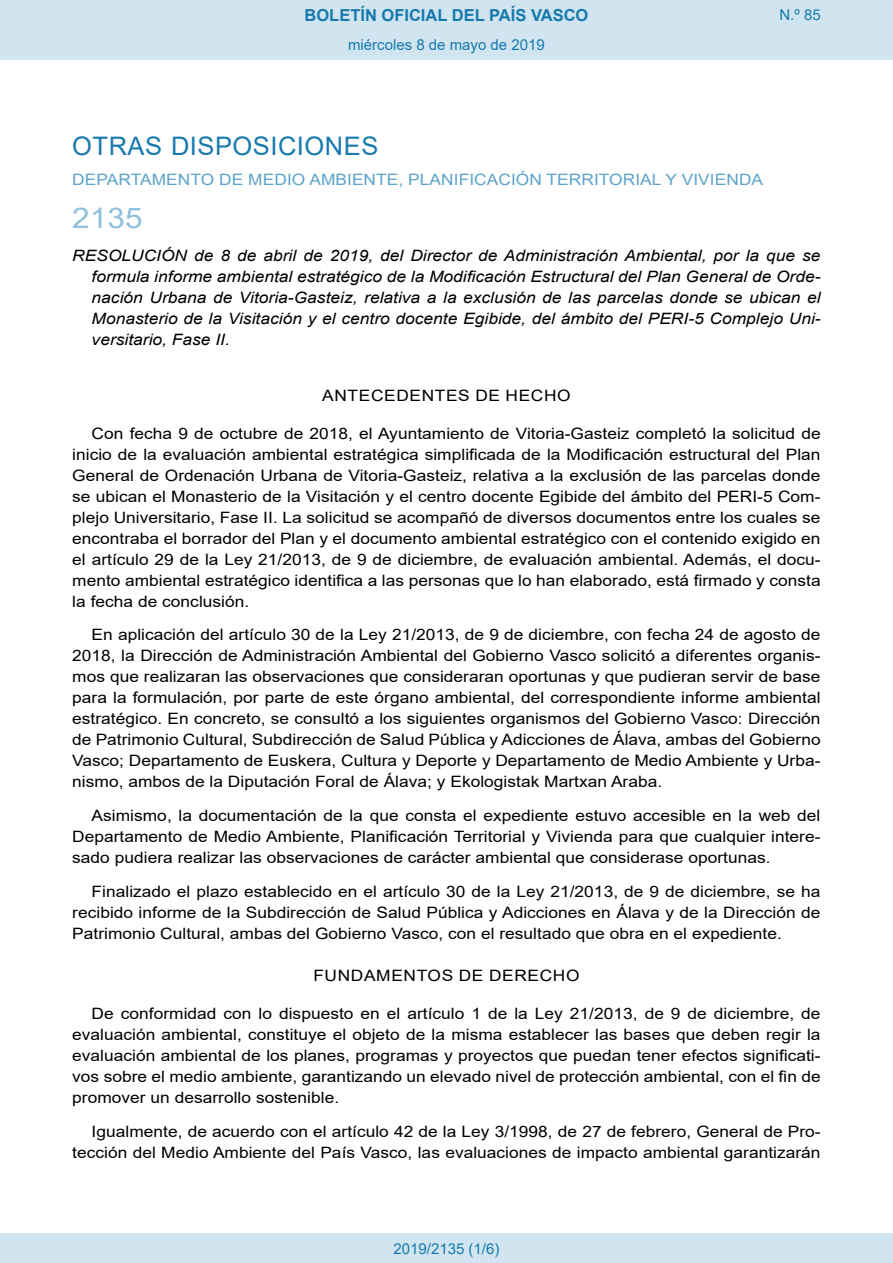
<style>
.page{position:relative;width:893px;height:1263px;background:#fff}
.page>*{position:absolute;margin:0;border:0;box-sizing:border-box;transform-origin:0 0}
.BOPVOrden{font:28.5px "Arial";color:#90c0db;scale:1.11 1}
.BOPVSeccion{font:25.5px "Arial";letter-spacing:.02em;color:#1879ad}
.t1{font:700 16.5px "Arial";color:#1879ad}
.BOPVDetalle{font:15.6px/21px "Arial";color:#000;text-align:justify;scale:1.11 1}
.BOPVTitulo{font:italic 15.6px/21px "Arial";color:#000;text-align:justify;scale:1.11 1}
.BOPVOrganismo{font:15.6px "Arial";letter-spacing:.005em;color:#5ea4ca;scale:1.11 1}
.BOPVClave{font:15.6px "Arial";letter-spacing:.035em;color:#000;scale:1.11 1}
.Paginacion_Centro{font:15px "Arial";color:#1879ad}
</style>
<div class="page">
<div style="left:0;top:0;width:893px;height:60px;background:#d0e5f0"></div>
<div style="left:0;top:1233px;width:893px;height:30px;background:#d0e5f0"></div>
<p class="t1" style="left:305px;top:3px;width:285px">BOLETÍN OFICIAL DEL PAÍS VASCO</p>
<p class="Paginacion_Centro" style="left:348px;top:35px;width:198px">miércoles 8 de mayo de 2019</p>
<p class="Paginacion_Centro" style="left:779px;top:5px;width:43px">N.º 85</p>
<p class="BOPVSeccion" style="left:72px;top:128px;width:308px">OTRAS DISPOSICIONES</p>
<p class="BOPVOrganismo" style="left:72px;top:169px;width:624px">DEPARTAMENTO DE MEDIO AMBIENTE, PLANIFICACIÓN TERRITORIAL Y VIVIENDA</p>
<p class="BOPVOrden" style="left:72px;top:198px;width:65px">2135</p>
<p class="BOPVTitulo" style="left:92px;top:246px;width:658px;text-indent:-19px">RESOLUCIÓN de 8 de abril de 2019, del Director de Administración Ambiental, por la que se formula informe ambiental estratégico de la Modificación Estructural del Plan General de Orde&shy;nación Urbana de Vitoria-Gasteiz, relativa a la exclusión de las parcelas donde se ubican el Monasterio de la Visitación y el centro docente Egibide, del ámbito del PERI-5 Complejo Uni&shy;versitario, Fase II.</p>
<p class="BOPVClave" style="left:322px;top:384px;width:225px">ANTECEDENTES DE HECHO</p>
<p class="BOPVDetalle" style="left:72px;top:422px;width:676px;text-indent:19px">Con fecha 9 de octubre de 2018, el Ayuntamiento de Vitoria-Gasteiz completó la solicitud de inicio de la evaluación ambiental estratégica simplificada de la Modificación estructural del Plan General de Ordenación Urbana de Vitoria-Gasteiz, relativa a la exclusión de las parcelas donde se ubican el Monasterio de la Visitación y el centro docente Egibide del ámbito del PERI-5 Com&shy;plejo Universitario, Fase II. La solicitud se acompañó de diversos documentos entre los cuales se encontraba el borrador del Plan y el documento ambiental estratégico con el contenido exigido en el artículo 29 de la Ley 21/2013, de 9 de diciembre, de evaluación ambiental. Además, el docu&shy;mento ambiental estratégico identifica a las personas que lo han elaborado, está firmado y consta la fecha de conclusión.</p>
<p class="BOPVDetalle" style="left:72px;top:624px;width:676px;text-indent:19px">En aplicación del artículo 30 de la Ley 21/2013, de 9 de diciembre, con fecha 24 de agosto de 2018, la Dirección de Administración Ambiental del Gobierno Vasco solicitó a diferentes organis&shy;mos que realizaran las observaciones que consideraran oportunas y que pudieran servir de base para la formulación, por parte de este órgano ambiental, del correspondiente informe ambiental estratégico. En concreto, se consultó a los siguientes organismos del Gobierno Vasco: Dirección de Patrimonio Cultural, Subdirección de Salud Pública y Adicciones de Álava, ambas del Gobierno Vasco; Departamento de Euskera, Cultura y Deporte y Departamento de Medio Ambiente y Urba&shy;nismo, ambos de la Diputación Foral de Álava; y Ekologistak Martxan Araba.</p>
<p class="BOPVDetalle" style="left:72px;top:805px;width:676px;text-indent:19px">Asimismo, la documentación de la que consta el expediente estuvo accesible en la web del Departamento de Medio Ambiente, Planificación Territorial y Vivienda para que cualquier intere&shy;sado pudiera realizar las observaciones de carácter ambiental que considerase oportunas.</p>
<p class="BOPVDetalle" style="left:72px;top:881px;width:676px;text-indent:19px">Finalizado el plazo establecido en el artículo 30 de la Ley 21/2013, de 9 de diciembre, se ha recibido informe de la Subdirección de Salud Pública y Adicciones en Álava y de la Dirección de Patrimonio Cultural, ambas del Gobierno Vasco, con el resultado que obra en el expediente.</p>
<p class="BOPVClave" style="left:313px;top:965px;width:241px">FUNDAMENTOS DE DERECHO</p>
<p class="BOPVDetalle" style="left:72px;top:1003px;width:676px;text-indent:19px">De conformidad con lo dispuesto en el artículo 1 de la Ley 21/2013, de 9 de diciembre, de evaluación ambiental, constituye el objeto de la misma establecer las bases que deben regir la evaluación ambiental de los planes, programas y proyectos que puedan tener efectos significati&shy;vos sobre el medio ambiente, garantizando un elevado nivel de protección ambiental, con el fin de promover un desarrollo sostenible.</p>
<p class="BOPVDetalle" style="left:72px;top:1121px;width:676px;text-align:right">Igualmente, de acuerdo con el artículo 42 de la Ley 3/1998, de 27 de febrero, General de Pro&shy;tección del Medio Ambiente del País Vasco, las evaluaciones de impacto ambiental garantizarán</p>
<p class="Paginacion_Centro" style="left:393px;top:1238px;width:107px">2019/2135 (1/6)</p>
</div>
